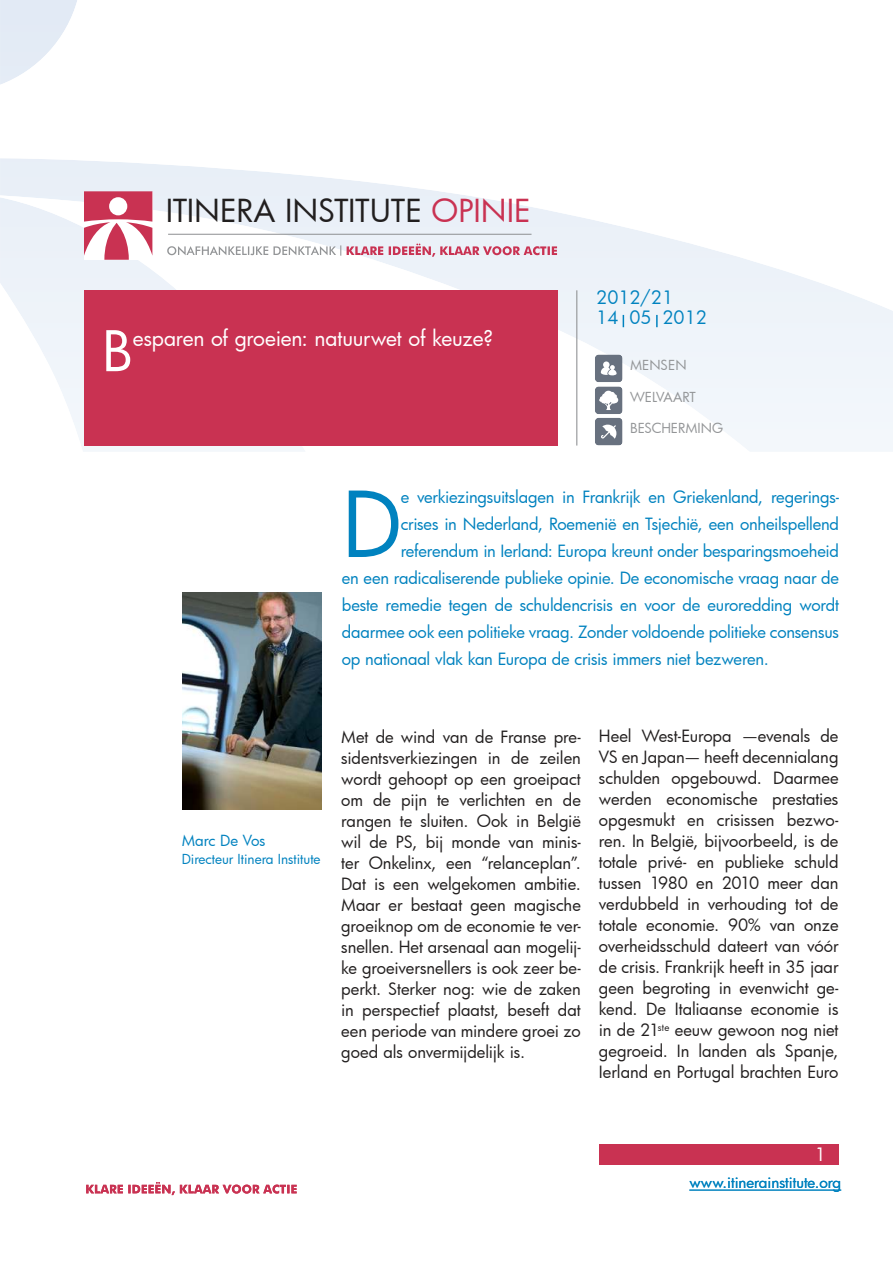
<style>
.page{position:relative;width:893px;height:1263px;background:#fff}
.page>*{position:absolute;margin:0;border:0;box-sizing:border-box;transform-origin:0 0}
.t1{font:88.2px "Futura";color:#0082bf}
.t2{font:54.45px "Futura";color:#fff}
.t3{font:31.05px "Futura";color:#221f1f}
.t4{font:21px "Futura";letter-spacing:-.01em;color:#fff}
.t5{font:18px/20.1px "Futura";color:#0082bf}
.t6{font:18px "Futura";color:#fff}
.t7{font:16.5px/21px "Futura";letter-spacing:-.005em;color:#221f1f;text-align:justify}
.t8{font:16.5px "Futura";letter-spacing:-.015em;color:#0082bf}
.t9{font:15px "Futura";color:#0082bf}
.t10{font:13.5px "Futura";color:#939597}
.t11{font:13.5px "Futura";color:#0082bf}
.s1{color:#c93252}
</style>
<div class="page">
<img style="left:0;top:1px;width:893px;height:450px">
<div style="left:84px;top:290px;width:473px;height:156px;background:#c93252"></div>
<hr style="left:576px;top:290px;width:1px;height:156px;background:#939597">
<div style="left:599px;top:1144px;width:240px;height:21px;background:#c93252"></div>
<svg style="left:84px;top:191px;width:68px;height:69px"></svg>
<hr style="left:168px;top:234px;width:363px;height:1px;background:#939597">
<svg style="left:167px;top:245px;width:174px;height:11px"></svg>
<svg style="left:347px;top:244px;width:210px;height:13px;background:#dfafbe"></svg>
<img style="left:595px;top:354px;width:28px;height:28px">
<svg style="left:601px;top:361px;width:16px;height:14px"></svg>
<img style="left:595px;top:418px;width:28px;height:28px">
<svg style="left:601px;top:425px;width:15px;height:14px"></svg>
<img style="left:595px;top:386px;width:28px;height:28px">
<svg style="left:599px;top:391px;width:19px;height:19px"></svg>
<svg style="left:623px;top:315px;width:1px;height:12px"></svg>
<svg style="left:656px;top:315px;width:2px;height:12px"></svg>
<img style="left:183px;top:592px;width:138px;height:218px">
<svg style="left:86px;top:1182px;width:211px;height:13px"></svg>
<hr style="left:689px;top:1189px;width:152px;height:1px;background:#0082bf">
<h3 class="t3" style="left:166px;top:196px;width:366px">ITINERA INSTITUTE <span class="s1">OPINIE</span></h3>
<h2 class="t2" style="left:102px;top:326px;width:32px">B</h2>
<p class="t4" style="left:133px;top:328px;width:362px">esparen of groeien: natuurwet of keuze?</p>
<p class="t5" style="left:596px;top:288px;width:112px">2012/21<br>14 05 2012</p>
<p class="t10" style="left:630px;top:359px;width:58px">MENSEN</p>
<p class="t10" style="left:630px;top:390px;width:67px">WELVAART</p>
<p class="t10" style="left:630px;top:422px;width:94px">BESCHERMING</p>
<h1 class="t1" style="left:342px;top:483px;width:61px">D</h1>
<p class="t8" style="left:401px;top:489px;width:440px">e verkiezingsuitslagen in Frankrijk en Griekenland, regerings-</p>
<p class="t8" style="left:401px;top:516px;width:440px">crises in Nederland, Roemenië en Tsjechië, een onheilspellend</p>
<p class="t8" style="left:401px;top:543px;width:440px">referendum in Ierland: Europa kreunt onder besparingsmoeheid</p>
<p class="t8" style="left:342px;top:570px;width:499px">en een radicaliserende publieke opinie. De economische vraag naar de</p>
<p class="t8" style="left:342px;top:597px;width:499px">beste remedie tegen de schuldencrisis en voor de euroredding wordt</p>
<p class="t8" style="left:342px;top:624px;width:499px">daarmee ook een politieke vraag. Zonder voldoende politieke consensus</p>
<p class="t8" style="left:342px;top:651px;width:428px">op nationaal vlak kan Europa de crisis immers niet bezweren.</p>
<p class="t9" style="left:182px;top:833px;width:85px">Marc De Vos</p>
<p class="t11" style="left:182px;top:853px;width:140px">Directeur Itinera Institute</p>
<p class="t7" style="left:341px;top:728px;width:241px">Met de wind van de Franse pre&shy;sidentsverkiezingen in de zeilen wordt gehoopt op een groeipact om de pijn te verlichten en de rangen te sluiten. Ook in België wil de PS, bij monde van minis&shy;ter Onkelinx, een “relanceplan”.<br>Dat is een welgekomen ambitie.<br>Maar er bestaat geen magische groeiknop om de economie te ver&shy;snellen. Het arsenaal aan mogelij&shy;ke groeiversnellers is ook zeer be&shy;perkt. Sterker nog: wie de zaken in perspectief plaatst, beseft dat een periode van mindere groei zo goed als onvermijdelijk is.</p>
<p class="t7" style="left:599px;top:727px;width:241px">Heel West-Europa —evenals de VS en Japan— heeft decennialang schulden opgebouwd. Daarmee werden economische prestaties opgesmukt en crisissen bezwo&shy;ren. In België, bijvoorbeeld, is de totale privé- en publieke schuld tussen 1980 en 2010 meer dan verdubbeld in verhouding tot de totale economie. 90% van onze overheidsschuld dateert van vóór de crisis. Frankrijk heeft in 35 jaar geen begroting in evenwicht ge&shy;kend. De Italiaanse economie is in de 21<sup>ste</sup> eeuw gewoon nog niet gegroeid. In landen als Spanje, Ierland en Portugal brachten Euro</p>
<p class="t6" style="left:815px;top:1146px;width:13px">1</p>
<p class="t9" style="left:689px;top:1175px;width:153px">www.itinerainstitute.org</p>
</div>
